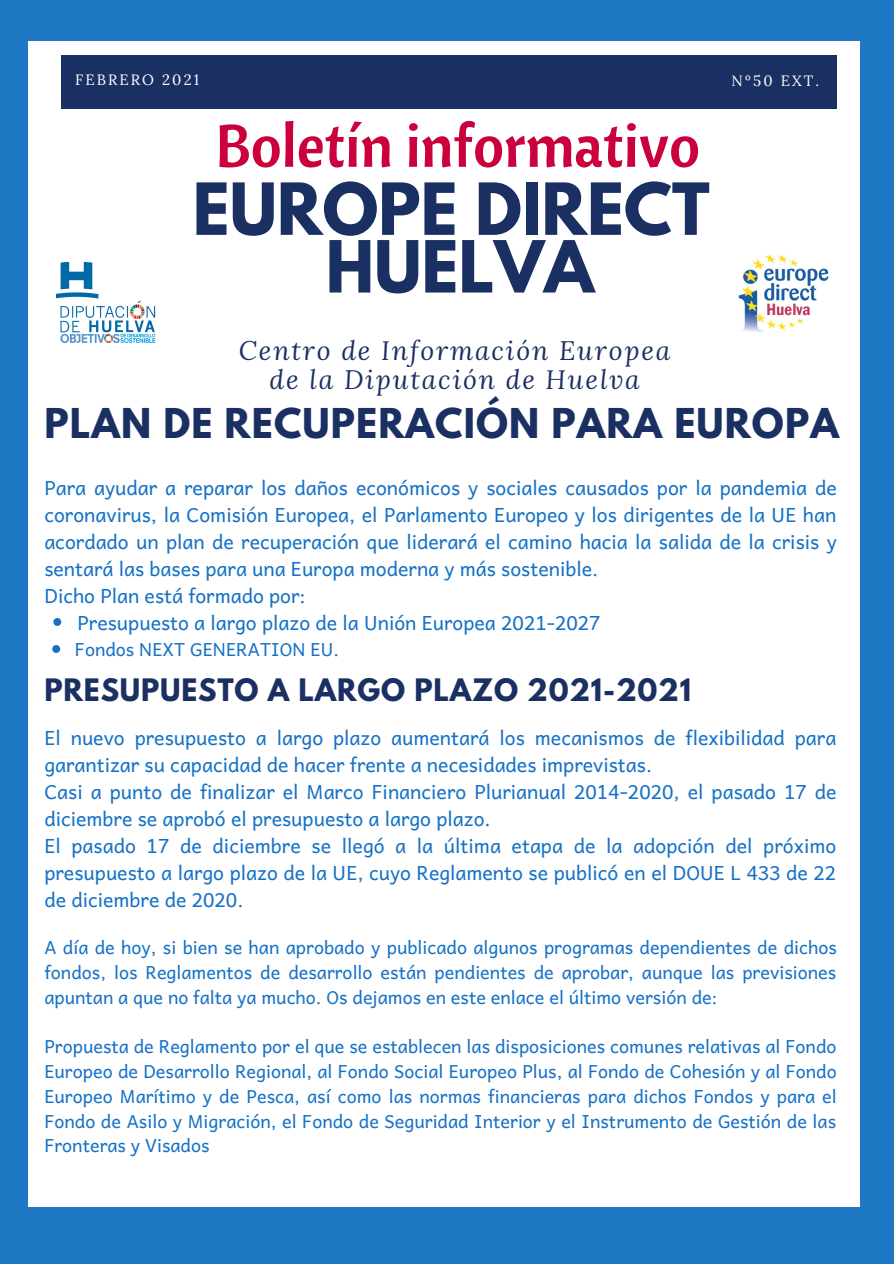
<style>
.page{position:relative;width:894px;height:1264px;background:#fff}
.page>*{position:absolute;margin:0;border:0;box-sizing:border-box;transform-origin:0 0}
.t1{font:700 63.6px "League Spartan";color:#1b3062}
.t2{font:59.55px "Cantora One";color:#cb013e}
.t3{font:700 36.45px "League Spartan";letter-spacing:.03em;color:#1b3062}
.t4{font:700 27.45px "League Spartan";letter-spacing:.03em;color:#1b3062}
.t5{font:italic 26.55px "Lora";letter-spacing:.07em;color:#1b3062}
.t6{font:19.5px/27px "Andika";color:#1571c6;text-align:justify}
.t7{font:18px/24.8px "Andika";color:#1571c6;text-align:justify}
.t8{font:14.85px "Lora";letter-spacing:.14em;color:#fff}
</style>
<div class="page">
<div style="left:0;top:0;width:893px;height:1263px;background:#1f78c4"></div>
<div style="left:28px;top:41px;width:831px;height:1165px;background:#fff"></div>
<div style="left:62px;top:55px;width:774px;height:53px;background:#1b3062"></div>
<img style="left:738px;top:254px;width:91px;height:78px">
<img style="left:57px;top:261px;width:99px;height:83px">
<svg style="left:53px;top:618px;width:8px;height:8px"></svg>
<svg style="left:52px;top:645px;width:8px;height:8px"></svg>
<p class="t8" style="left:75px;top:70px;width:125px">FEBRERO 2021</p>
<p class="t8" style="left:731px;top:71px;width:89px">Nº50 EXT.</p>
<p class="t2" style="left:215px;top:107px;width:486px">Boletín informativo</p>
<p class="t1" style="left:193px;top:178px;width:518px">EUROPE DIRECT</p>
<p class="t1" style="left:325px;top:235px;width:270px">HUELVA</p>
<p class="t5" style="left:239px;top:332px;width:433px">Centro de Información Europea</p>
<p class="t5" style="left:269px;top:361px;width:371px">de la Diputación de Huelva</p>
<p class="t3" style="left:44px;top:405px;width:795px">PLAN DE RECUPERACIÓN PARA EUROPA</p>
<p class="t6" style="left:44px;top:473px;width:793px">Para ayudar a reparar los daños económicos y sociales causados por la pandemia de coronavirus, la Comisión Europea, el Parlamento Europeo y los dirigentes de la UE han acordado un plan de recuperación que liderará el camino hacia la salida de la crisis y sentará las bases para una Europa moderna y más sostenible.</p>
<p class="t6" style="left:44px;top:581px;width:263px">Dicho Plan está formado por:</p>
<p class="t6" style="left:77px;top:609px;width:524px">Presupuesto a largo plazo de la Unión Europea 2021-2027</p>
<p class="t7" style="left:75px;top:636px;width:265px">Fondos NEXT GENERATION EU.</p>
<p class="t4" style="left:44px;top:676px;width:648px">PRESUPUESTO A LARGO PLAZO 2021-2021</p>
<p class="t6" style="left:44px;top:723px;width:793px">El nuevo presupuesto a largo plazo aumentará los mecanismos de flexibilidad para garantizar su capacidad de hacer frente a necesidades imprevistas.</p>
<p class="t6" style="left:44px;top:777px;width:793px">Casi a punto de finalizar el Marco Financiero Plurianual 2014-2020, el pasado 17 de diciembre se aprobó el presupuesto a largo plazo.</p>
<p class="t6" style="left:44px;top:831px;width:793px">El pasado 17 de diciembre se llegó a la última etapa de la adopción del próximo presupuesto a largo plazo de la UE, cuyo Reglamento se publicó en el DOUE L 433 de 22 de diciembre de 2020.</p>
<p class="t7" style="left:44px;top:934px;width:793px">A día de hoy, si bien se han aprobado y publicado algunos programas dependientes de dichos fondos, los Reglamentos de desarrollo están pendientes de aprobar, aunque las previsiones apuntan a que no falta ya mucho. Os dejamos en este enlace el último versión de:</p>
<p class="t7" style="left:44px;top:1033px;width:793px">Propuesta de Reglamento por el que se establecen las disposiciones comunes relativas al Fondo Europeo de Desarrollo Regional, al Fondo Social Europeo Plus, al Fondo de Cohesión y al Fondo Europeo Marítimo y de Pesca, así como las normas financieras para dichos Fondos y para el Fondo de Asilo y Migración, el Fondo de Seguridad Interior y el Instrumento de Gestión de las Fronteras y Visados</p>
</div>
